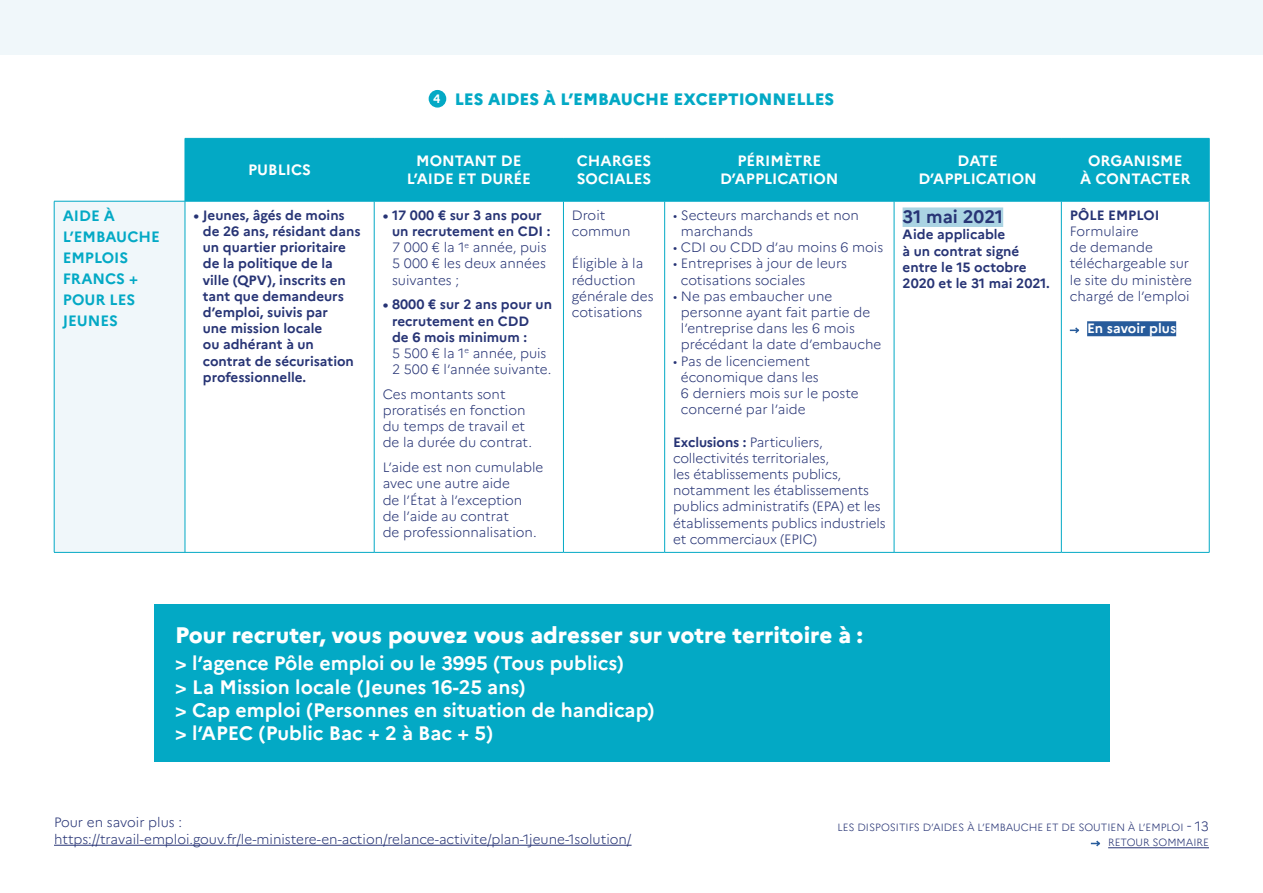
<style>
.page{position:relative;width:1263px;height:893px;background:#fff}
.page>*{position:absolute;margin:0;border:0;box-sizing:border-box;transform-origin:0 0}
.t1{font:800 22.5px "Marianne";color:#fff}
.t2{font:700 19.5px/23.4px "Marianne";color:#fff}
.t3{font:700 18px "Marianne";color:#273475}
.t4{font:800 16.5px "Marianne";color:#03a9c5}
.t5{font:700 15px/18px "Marianne";color:#fff;text-align:center}
.t6{font:700 15px/21px "Marianne";color:#03a9c5}
.t7{font:300 13.5px/16.2px "Marianne";color:#273475}
.t8{font:700 13.5px/16.2px "Marianne";color:#273475}
.t9{font:700 13.5px "Marianne";color:#fff}
.t10{font:300 10.5px/15px "Marianne";color:#273475;text-align:right}
.s1{font-weight:700}
.s2{font-weight:300}
.s3{font-size:13.5px}
</style>
<div class="page">
<hr style="left:54px;top:845px;width:578px;height:1px;background:#273475">
<hr style="left:1108px;top:847px;width:101px;height:1px;background:#273475">
<svg style="left:1091px;top:840px;width:10px;height:7px"></svg>
<div style="left:0;top:0;width:1263px;height:54px;background:#f0f7fa"></div>
<div style="left:186px;top:139px;width:1023px;height:62px;background:#03a9c5"></div>
<div style="left:54px;top:201px;width:131px;height:351px;background:#f0f7fa"></div>
<hr style="left:54px;top:201px;width:131px;height:1px;background:#03a9c5">
<hr style="left:185px;top:139px;width:1px;height:62px;background:#03a9c5">
<hr style="left:185px;top:138px;width:189px;height:1px;background:#03a9c5">
<hr style="left:185px;top:201px;width:189px;height:1px;background:#03a9c5">
<hr style="left:374px;top:139px;width:1px;height:62px;background:#03a9c5">
<hr style="left:374px;top:138px;width:189px;height:1px;background:#03a9c5">
<hr style="left:374px;top:201px;width:189px;height:1px;background:#03a9c5">
<hr style="left:563px;top:139px;width:1px;height:62px;background:#03a9c5">
<hr style="left:563px;top:138px;width:102px;height:1px;background:#03a9c5">
<hr style="left:563px;top:201px;width:102px;height:1px;background:#03a9c5">
<hr style="left:664px;top:139px;width:1px;height:62px;background:#03a9c5">
<hr style="left:665px;top:138px;width:229px;height:1px;background:#03a9c5">
<hr style="left:894px;top:138px;width:167px;height:1px;background:#03a9c5">
<hr style="left:1061px;top:138px;width:148px;height:1px;background:#03a9c5">
<hr style="left:894px;top:139px;width:1px;height:62px;background:#03a9c5">
<hr style="left:1061px;top:139px;width:1px;height:62px;background:#03a9c5">
<hr style="left:1209px;top:139px;width:1px;height:62px;background:#03a9c5">
<hr style="left:665px;top:201px;width:229px;height:1px;background:#03a9c5">
<hr style="left:894px;top:201px;width:167px;height:1px;background:#03a9c5">
<hr style="left:1061px;top:201px;width:148px;height:1px;background:#03a9c5">
<hr style="left:54px;top:201px;width:1px;height:351px;background:#03a9c5">
<hr style="left:185px;top:201px;width:1px;height:351px;background:#03a9c5">
<hr style="left:374px;top:201px;width:1px;height:351px;background:#03a9c5">
<hr style="left:563px;top:201px;width:1px;height:351px;background:#03a9c5">
<hr style="left:664px;top:201px;width:1px;height:351px;background:#03a9c5">
<hr style="left:894px;top:201px;width:1px;height:351px;background:#03a9c5">
<hr style="left:1061px;top:201px;width:1px;height:351px;background:#03a9c5">
<hr style="left:1209px;top:201px;width:1px;height:351px;background:#03a9c5">
<hr style="left:54px;top:552px;width:131px;height:1px;background:#03a9c5">
<hr style="left:185px;top:552px;width:189px;height:1px;background:#03a9c5">
<hr style="left:374px;top:552px;width:189px;height:1px;background:#03a9c5">
<hr style="left:563px;top:552px;width:102px;height:1px;background:#03a9c5">
<hr style="left:665px;top:552px;width:229px;height:1px;background:#03a9c5">
<hr style="left:894px;top:552px;width:167px;height:1px;background:#03a9c5">
<hr style="left:1061px;top:552px;width:148px;height:1px;background:#03a9c5">
<div style="left:902px;top:207px;width:101px;height:20px;background:#abd4e3"></div>
<div style="left:1087px;top:321px;width:89px;height:15px;background:#275b9b"></div>
<svg style="left:1070px;top:327px;width:10px;height:7px"></svg>
<div style="left:429px;top:90px;width:17px;height:18px;background:#03a9c5;border-radius:50%"></div>
<div style="left:154px;top:604px;width:956px;height:158px;background:#03a9c5"></div>
<p class="t4" style="left:433px;top:90px;width:403px"><sup>4</sup> LES AIDES À L’EMBAUCHE EXCEPTIONNELLES</p>
<p class="t5" style="left:248px;top:161px;width:64px">PUBLICS</p>
<p class="t5" style="left:407px;top:152px;width:126px">MONTANT DE<br>L’AIDE ET DURÉE</p>
<p class="t5" style="left:577px;top:152px;width:76px;text-align:left">CHARGES<br>SOCIALES</p>
<p class="t5" style="left:720px;top:152px;width:120px">PÉRIMÈTRE<br>D’APPLICATION</p>
<p class="t5" style="left:918px;top:152px;width:120px">DATE<br>D’APPLICATION</p>
<p class="t5" style="left:1080px;top:152px;width:112px">ORGANISME<br>À CONTACTER</p>
<p class="t6" style="left:63px;top:205px;width:99px">AIDE À<br>L’EMBAUCHE<br>EMPLOIS<br>FRANCS +<br>POUR LES<br>JEUNES</p>
<p class="t8" style="left:203px;top:207px;width:159px;text-indent:-9px">• Jeunes, âgés de moins de 26 ans, résidant dans un quartier prioritaire de la politique de la ville (QPV), inscrits en tant que demandeurs d’emploi, suivis par<br>une mission locale<br>ou adhérant à un contrat de sécurisation professionnelle.</p>
<p class="t7" style="left:392px;top:207px;width:160px;text-indent:-9px"><span class="s1">• 17 000 € sur 3 ans pour un recrutement en CDI :<br></span>7 000 € la 1<sup>e</sup> année, puis<br>5 000 € les deux années suivantes ;</p>
<p class="t8" style="left:392px;top:296px;width:161px;text-indent:-9px">• 8000 € sur 2 ans pour un recrutement en CDD<br>de 6 mois minimum :<br><span class="s2">5 500 € la 1</span><sup>e</sup> <span class="s2">année, puis<br>2 500 € l’année suivante.</span></p>
<p class="t7" style="left:383px;top:386px;width:151px">Ces montants sont proratisés en fonction du temps de travail et de la durée du contrat.</p>
<p class="t7" style="left:383px;top:459px;width:162px">L’aide est non cumulable avec une autre aide<br>de l’État à l’exception<br>de l’aide au contrat<br>de professionnalisation.</p>
<p class="t7" style="left:572px;top:207px;width:60px">Droit commun</p>
<p class="t7" style="left:572px;top:255px;width:83px">Éligible à la réduction générale des cotisations</p>
<p class="t7" style="left:681px;top:207px;width:179px;text-indent:-8px">• Secteurs marchands et non marchands</p>
<p class="t7" style="left:673px;top:239px;width:212px">• CDI ou CDD d’au moins 6 mois</p>
<p class="t7" style="left:681px;top:255px;width:168px;text-indent:-8px">• Entreprises à jour de leurs cotisations sociales</p>
<p class="t7" style="left:681px;top:288px;width:202px;text-indent:-8px">• Ne pas embaucher une personne ayant fait partie de l’entreprise dans les 6 mois précédant la date d’embauche</p>
<p class="t7" style="left:681px;top:353px;width:179px;text-indent:-8px">• Pas de licenciement économique dans les<br>6 derniers mois sur le poste concerné par l’aide</p>
<p class="t7" style="left:673px;top:434px;width:214px"><span class="s1">Exclusions :</span> Particuliers, collectivités territoriales,<br>les établissements publics, notamment les établissements publics administratifs (EPA) et les établissements publics industriels et commerciaux (EPIC)</p>
<h3 class="t3" style="left:902px;top:206px;width:102px">31 mai 2021</h3>
<p class="t8" style="left:902px;top:226px;width:149px">Aide applicable<br>à un contrat signé entre le 15 octobre<br>2020 et le 31 mai 2021.</p>
<p class="t8" style="left:1070px;top:207px;width:91px">PÔLE EMPLOI</p>
<p class="t7" style="left:1070px;top:223px;width:124px">Formulaire<br>de demande téléchargeable sur le site du ministère chargé de l’emploi</p>
<p class="t9" style="left:1087px;top:320px;width:91px">En savoir plus</p>
<h1 class="t1" style="left:175px;top:621px;width:689px">Pour recruter, vous pouvez vous adresser sur votre territoire à :</h1>
<h2 class="t2" style="left:175px;top:651px;width:481px">&gt; l’agence Pôle emploi ou le 3995 (Tous publics)<br>&gt; La Mission locale (Jeunes 16-25 ans)<br>&gt; Cap emploi (Personnes en situation de handicap) &gt; l’APEC (Public Bac + 2 à Bac + 5)</h2>
<p class="t7" style="left:54px;top:814px;width:579px">Pour en savoir plus : https://travail-emploi.gouv.fr/le-ministere-en-action/relance-activite/plan-1jeune-1solution/</p>
<p class="t10" style="left:837px;top:820px;width:373px">LES DISPOSITIFS D’AIDES À L’EMBAUCHE ET DE SOUTIEN À L’EMPLOI <span class="s3">- 13<br></span>RETOUR SOMMAIRE</p>
</div>
